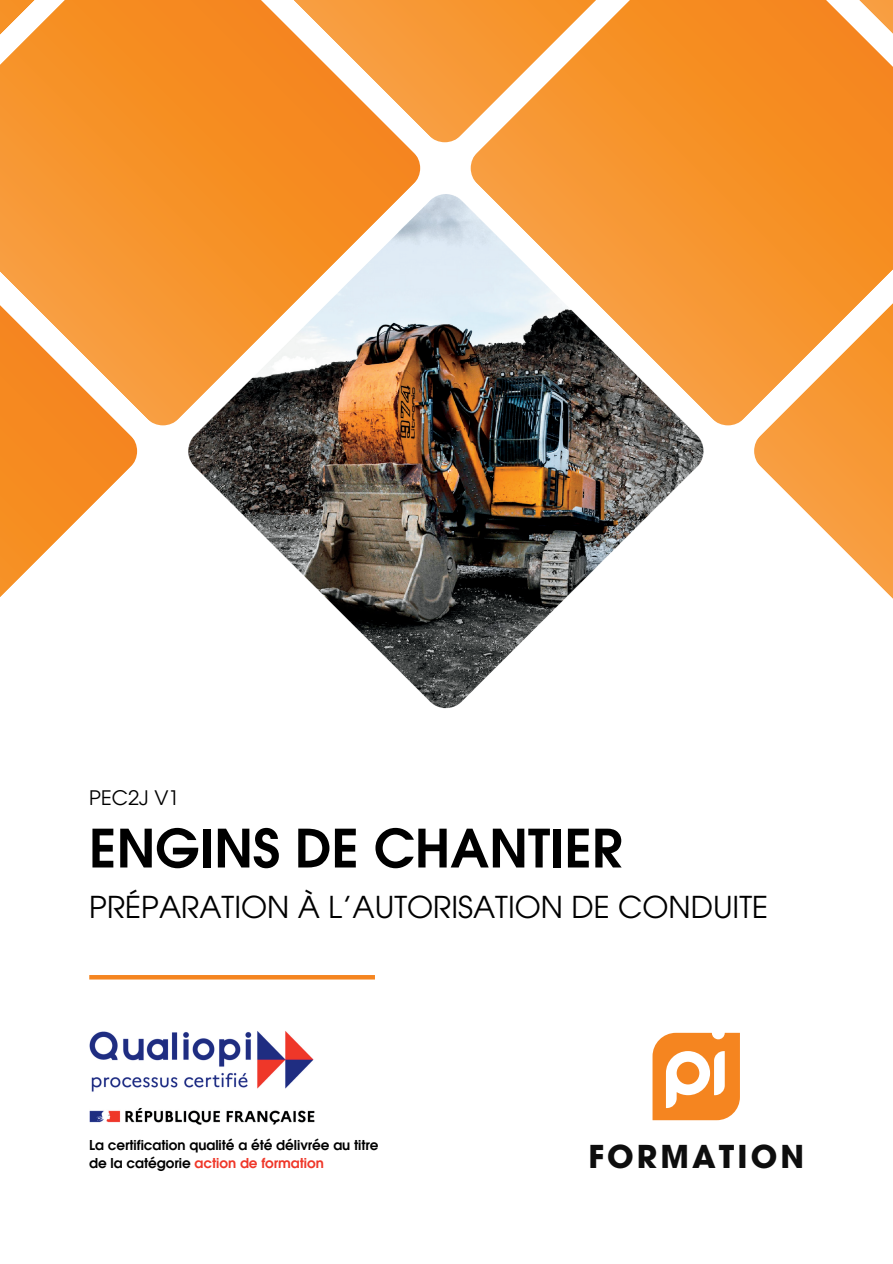
<style>
.page{position:relative;width:893px;height:1264px;background:#fff}
.page>*{position:absolute;margin:0;border:0;box-sizing:border-box;transform-origin:0 0}
.t1{font:600 52.5px "ITC Avant Garde Std";color:#000}
.t2{font:700 31.2px "ITC Avant Garde Pro";letter-spacing:.1em;color:#0e0e0e}
.t3{font:30px "ITC Avant Garde Std";color:#000}
.t4{font:20.1px "ITC Avant Garde Pro";color:#000}
.t5{font:600 13.5px "ITC Avant Garde Std";color:#000}
.t6{font:600 13.5px "ITC Avant Garde Std";color:#ef3729}
.s1{color:#000}
</style>
<div class="page">
<img style="left:0;top:0;width:892px;height:1125px">
<p class="t4" style="left:89px;top:789px;width:92px">PEC2J V1</p>
<p class="t1" style="left:89px;top:828px;width:534px">ENGINS DE CHANTIER</p>
<p class="t3" style="left:89px;top:895px;width:680px">PRÉPARATION À L’AUTORISATION DE CONDUITE</p>
<p class="t5" style="left:89px;top:1139px;width:291px">La certification qualité a été délivrée au titre</p>
<p class="t6" style="left:89px;top:1157px;width:236px"><span class="s1">de la catégorie</span> action de formation</p>
<p class="t2" style="left:588px;top:1144px;width:217px">FORMATION</p>
</div>
